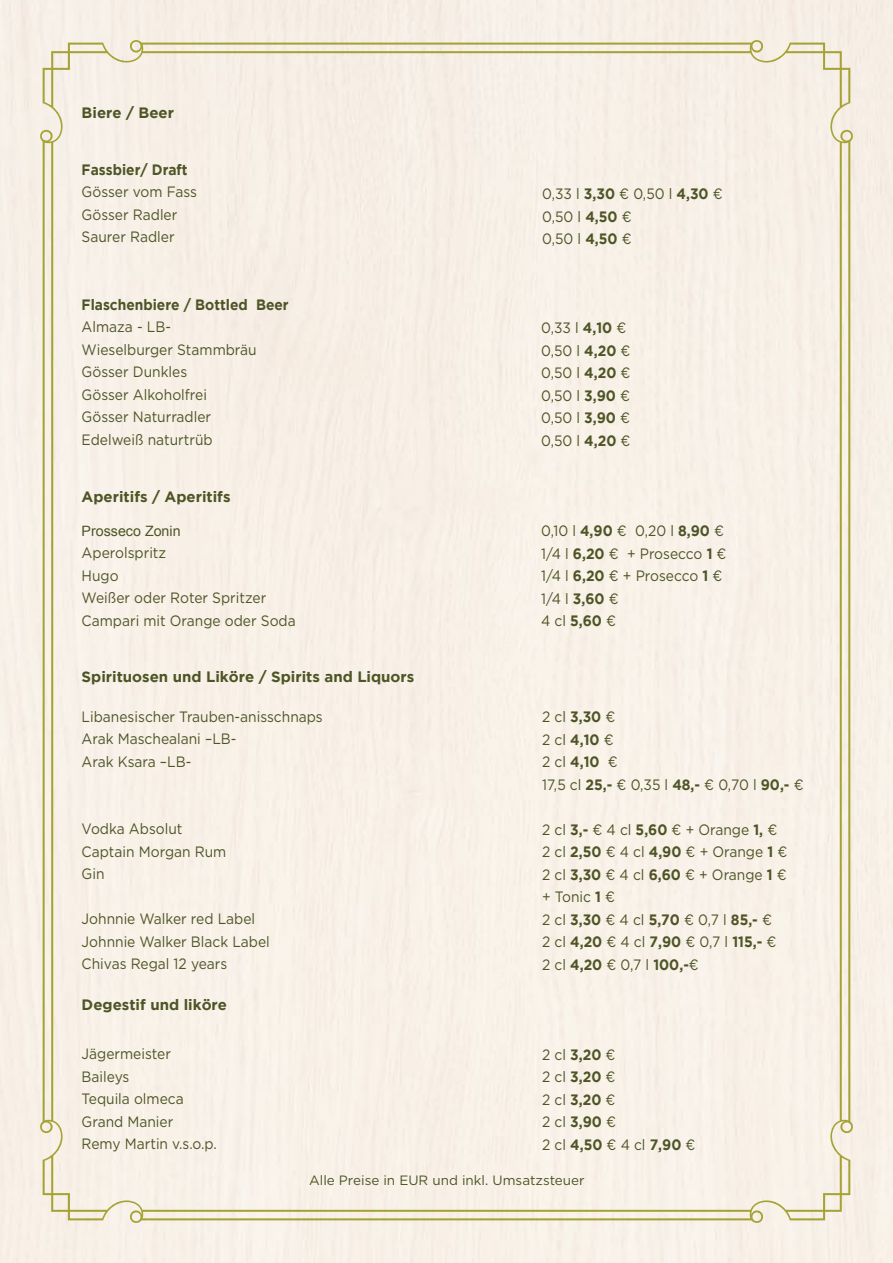
<style>
.page{position:relative;width:893px;height:1263px;background:#fff}
.page>*{position:absolute;margin:0;border:0;box-sizing:border-box;transform-origin:0 0}
.t1{font:15px/22.5px "Gotham";color:#4d5525;scale:.92 1}
.t2{font:700 15px "Gotham";color:#4d5525}
.t3{font:700 15px "Gotham";color:#4d5525;scale:.92 1}
.t4{font:14.25px "Arial";color:#4d5525}
.t5{font:13.5px "Gotham";color:#4d5525}
.s1{font-weight:700}
</style>
<div class="page">
<div style="left:38px;top:38px;width:817px;height:1187px;background:#f7f0e7"></div>
<p class="t2" style="left:82px;top:104px;width:94px">Biere / Beer</p>
<p class="t3" style="left:82px;top:161px;width:117px">Fassbier/ Draft</p>
<p class="t1" style="left:82px;top:180px;width:127px">Gösser vom Fass<br>Gösser Radler<br>Saurer Radler</p>
<p class="t3" style="left:82px;top:296px;width:182px">Flaschenbiere / Bottled</p>
<p class="t1" style="left:82px;top:338px;width:192px">Wieselburger Stammbräu</p>
<p class="t3" style="left:256px;top:296px;width:37px">Beer</p>
<p class="t1" style="left:82px;top:315px;width:99px">Almaza - LB-</p>
<p class="t1" style="left:82px;top:360px;width:144px">Gösser Dunkles<br>Gösser Alkoholfrei<br>Gösser Naturradler<br>Edelweiß naturtrüb</p>
<p class="t2" style="left:82px;top:488px;width:150px">Aperitifs / Aperitifs</p>
<p class="t4" style="left:82px;top:521px;width:100px">Prosseco Zonin</p>
<p class="t1" style="left:82px;top:541px;width:234px">Aperolspritz<br>Hugo<br>Weißer oder Roter Spritzer<br>Campari mit Orange oder Soda</p>
<p class="t2" style="left:82px;top:668px;width:334px">Spirituosen und Liköre / Spirits and Liquors</p>
<p class="t1" style="left:82px;top:705px;width:264px">Libanesischer Trauben-anisschnaps</p>
<p class="t1" style="left:82px;top:750px;width:121px">Arak Ksara –LB-</p>
<p class="t1" style="left:82px;top:727px;width:170px">Arak Maschealani –LB-</p>
<p class="t1" style="left:82px;top:817px;width:159px">Vodka Absolut<br>Captain Morgan Rum<br>Gin</p>
<p class="t1" style="left:82px;top:907px;width:206px">Johnnie Walker red Label<br>Johnnie Walker Black Label<br>Chivas Regal 12 years</p>
<p class="t2" style="left:82px;top:995px;width:147px">Degestif und liköre</p>
<p class="t1" style="left:82px;top:1042px;width:149px">Jägermeister<br>Baileys<br>Tequila olmeca<br>Grand Manier<br>R e m y M a r t i n p.o.s.v .</p>
<p class="t1" style="left:542px;top:182px;width:198px">0,33 l <span class="s1">3,30</span> € 0,50 l <span class="s1">4,30</span> €<br>0,50 l <span class="s1">4,50</span> €<br>0,50 l <span class="s1">4,50</span> €</p>
<p class="t1" style="left:541px;top:316px;width:99px">0,33 l <span class="s1">4,10</span> €<br>0,50 l <span class="s1">4,20</span> €<br>0,50 l <span class="s1">4,20</span> €<br>0,50 l <span class="s1">3,90</span> €<br>0,50 l <span class="s1">3,90</span> €<br>0,50 l <span class="s1">4,20</span> €</p>
<p class="t1" style="left:541px;top:519px;width:95px">0,10 l <span class="s1">4,90</span> €</p>
<p class="t1" style="left:635px;top:519px;width:98px">0,20 l <span class="s1">8,90</span> €</p>
<p class="t1" style="left:541px;top:542px;width:199px">1/4 l <span class="s1">6,20</span> €<br>1/4 l <span class="s1">6,20</span> € + Prosecco <span class="s1">1</span> €<br>1/4 l <span class="s1">3,60</span> €<br>4 cl <span class="s1">5,60</span> €</p>
<p class="t1" style="left:627px;top:542px;width:110px">+ Prosecco <span class="s1">1</span> €</p>
<p class="t1" style="left:542px;top:705px;width:84px;text-align:right">2 cl <span class="s1">3,30</span> €<br>2 cl <span class="s1">4,10</span> € €</p>
<p class="t1" style="left:542px;top:750px;width:286px">2 cl <span class="s1">4,10<br></span>17,5 cl <span class="s1">25,-</span> € 0,35 l <span class="s1">48,-</span> € 0,70 l <span class="s1">90,-</span> €</p>
<p class="t1" style="left:542px;top:818px;width:268px">2 cl <span class="s1">3,-</span> € 4 cl <span class="s1">5,60</span> € + Orange <span class="s1">1,</span> €<br>2 cl <span class="s1">2,50</span> € 4 cl <span class="s1">4,90</span> € + Orange <span class="s1">1</span> €<br>2 cl <span class="s1">3,30</span> € 4 cl <span class="s1">6,60</span> € + Orange <span class="s1">1</span> € + Tonic <span class="s1">1</span> €<br>2 cl <span class="s1">3,30</span> € 4 cl <span class="s1">5,70</span> € 0,7 l <span class="s1">85,-</span> €<br>2 cl <span class="s1">4,20</span> € 4 cl <span class="s1">7,90</span> € 0,7 l <span class="s1">115,-</span> €<br>2 cl <span class="s1">4,20</span> € 0,7 l <span class="s1">100,-</span>€</p>
<p class="t1" style="left:542px;top:1043px;width:168px">2 cl <span class="s1">3,20</span> €<br>2 cl <span class="s1">3,20</span> €<br>2 cl <span class="s1">3,20</span> €<br>2 cl <span class="s1">3,90</span> €<br>2 cl <span class="s1">4,50</span> € 4 cl <span class="s1">7,90</span> €</p>
<p class="t5" style="left:309px;top:1172px;width:277px">Alle Preise in EUR und inkl. Umsatzsteuer</p>
</div>
